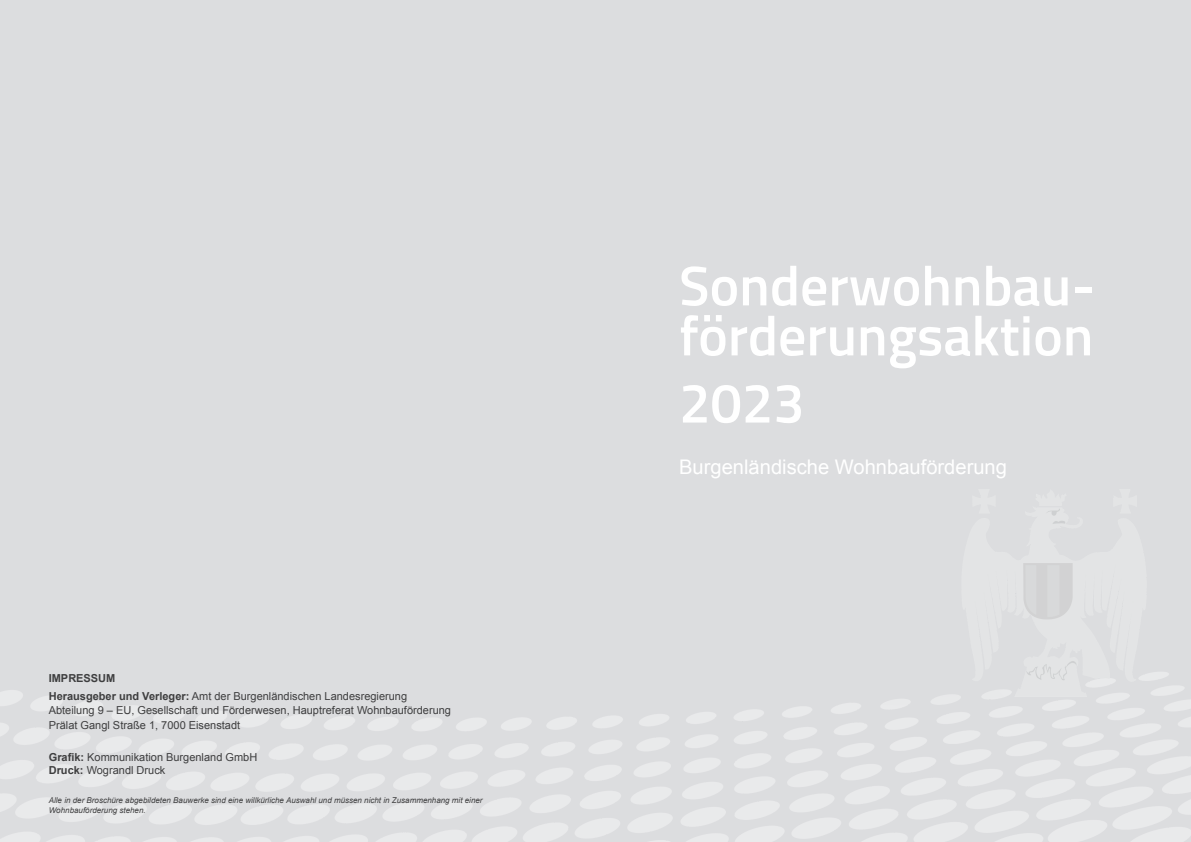
<style>
.page{position:relative;width:1191px;height:842px;background:#dcdddf}
.page>*{position:absolute;margin:0;border:0;box-sizing:border-box;transform-origin:0 0}
.t1{font:600 56px/50px "Titillium";color:#fff}
.t2{font:20.1px "Arial";color:#fff}
.t3{font:11px/17.6px "Arial";color:#3e3e3f}
.t4{font:italic 8px/10px "Arial";color:#3e3e3f}
.s1{font-weight:700}
</style>
<div class="page">
<img style="left:0;top:509px;width:1191px;height:333px">
<p class="t3" style="left:49px;top:670px;width:360px"><span class="s1">IMPRESSUM<br>Herausgeber und Verleger:</span> Amt der Burgenländischen Landesregierung</p>
<p class="t3" style="left:49px;top:703px;width:404px;line-height:14.4px">Abteilung 9 – EU, Gesellschaft und Förderwesen, Hauptreferat Wohnbauförderung<br>Prälat Gangl Straße 1, 7000 Eisenstadt</p>
<p class="t3" style="left:49px;top:750px;width:210px;line-height:13px"><span class="s1">Grafik:</span> Kommunikation Burgenland GmbH<br><span class="s1">Druck:</span> Wograndl Druck</p>
<p class="t4" style="left:49px;top:795px;width:435px">Alle in der Broschüre abgebildeten Bauwerke sind eine willkürliche Auswahl und müssen nicht in Zusammenhang mit einer<br>Wohnbauförderung stehen.</p>
<h1 class="t1" style="left:679px;top:258px;width:417px">Sonderwohnbau&shy;förderungsaktion</h1>
<h1 class="t1" style="left:679px;top:375px;width:127px">2023</h1>
<h2 class="t2" style="left:679px;top:453px;width:329px">Burgenländische Wohnbauförderung</h2>
</div>
